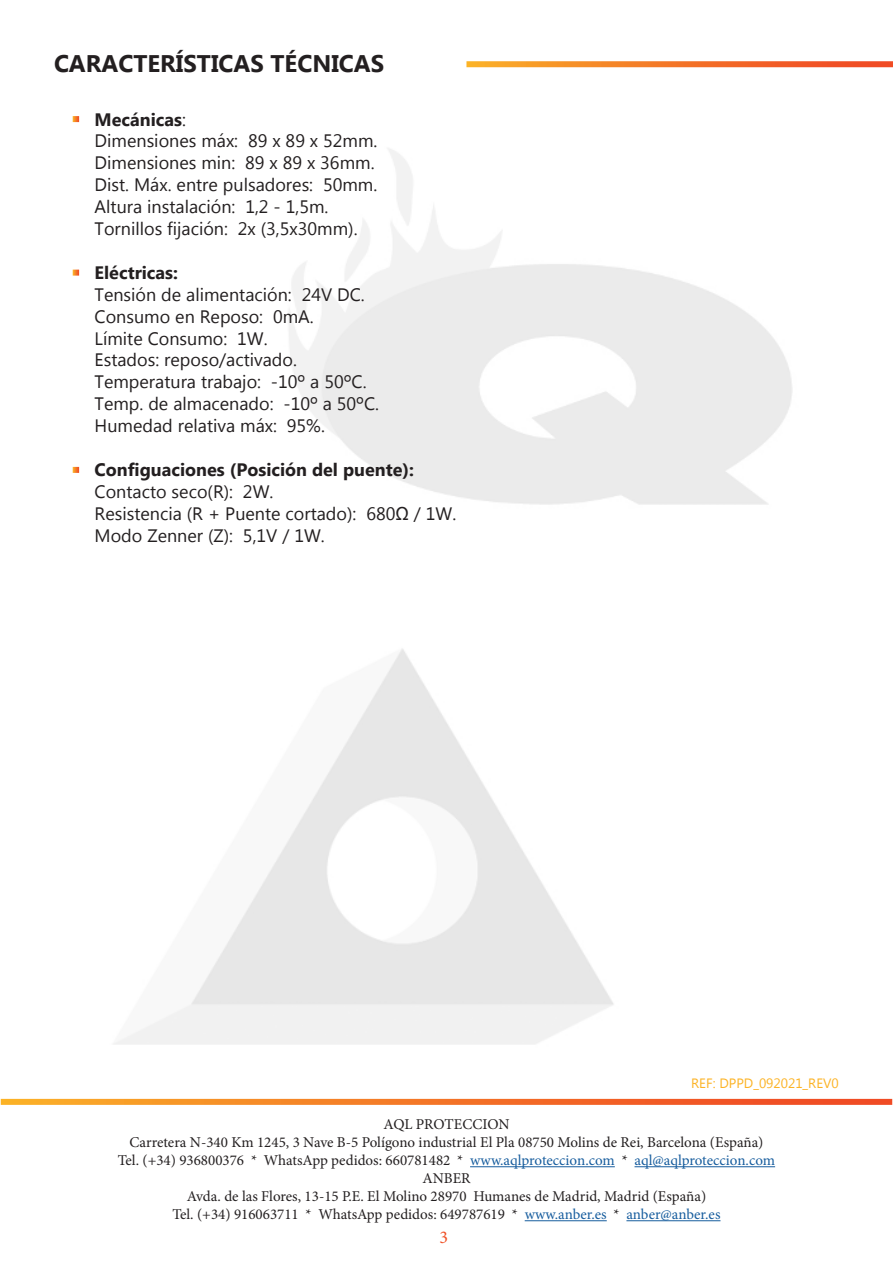
<style>
.page{position:relative;width:893px;height:1263px;background:#fff}
.page>*{position:absolute;margin:0;border:0;box-sizing:border-box;transform-origin:0 0}
.t1{font:700 24px "Microsoft New Tai Lue";color:#231f20}
.t2{font:18px/21.9px "Microsoft New Tai Lue";color:#231f20}
.t3{font:700 18px "Microsoft New Tai Lue";color:#231f20}
.t4{font:18px "Minion Pro";color:#f05126}
.t5{font:15px/18px "Minion Pro";color:#231f20;text-align:center}
.t6{font:13.5px "Microsoft New Tai Lue";color:#fcb325}
.s1{font-weight:700}
.s2{font-family:"Arial"}
.s3{color:#175d9e}
</style>
<div class="page">
<svg style="left:1px;top:1099px;width:891px;height:6px;background:#f4792a"></svg>
<hr style="left:470px;top:1166px;width:145px;height:1px;background:#175d9e">
<hr style="left:634px;top:1166px;width:141px;height:1px;background:#175d9e">
<hr style="left:525px;top:1220px;width:82px;height:1px;background:#175d9e">
<hr style="left:626px;top:1220px;width:94px;height:1px;background:#175d9e">
<svg style="left:466px;top:61px;width:427px;height:6px;background:#f47c2f"></svg>
<svg style="left:73px;top:116px;width:6px;height:6px"></svg>
<svg style="left:73px;top:270px;width:6px;height:6px"></svg>
<svg style="left:73px;top:467px;width:6px;height:6px"></svg>
<h1 class="t1" style="left:54px;top:50px;width:332px">CARACTERÍSTICAS TÉCNICAS</h1>
<p class="t2" style="left:95px;top:110px;width:284px"><span class="s1">Mecánicas</span>:<br>Dimensiones máx: 89 x 89 x 52mm.<br>Dimensiones min: 89 x 89 x 36mm.<br>Dist. Máx. entre pulsadores: 50mm.<br>Altura instalación: 1,2 - 1,5m.<br>Tornillos fijación: 2x (3,5x30mm).</p>
<p class="t3" style="left:95px;top:262px;width:85px">Eléctricas:</p>
<p class="t2" style="left:95px;top:285px;width:286px">Tensión de alimentación: 24V DC.<br>Consumo en Reposo: 0mA.<br>Límite Consumo: 1W.<br>Estados: reposo/activado.<br>Temperatura trabajo: -10º a 50ºC.<br>Temp. de almacenado: -10º a 50ºC.<br>Humedad relativa máx: 95%.</p>
<p class="t3" style="left:95px;top:459px;width:321px">Configuaciones (Posición del puente):</p>
<p class="t2" style="left:95px;top:482px;width:363px">Contacto seco(R): 2W.<br>Resistencia (R + Puente cortado): 680<span class="s2">Ω</span> / 1W.<br>Modo Zenner (Z): 5,1V / 1W.</p>
<p class="t6" style="left:691px;top:1075px;width:149px">REF: DPPD_092021_REV0</p>
<p class="t5" style="left:118px;top:1115px;width:659px">AQL PROTECCION<br>Carretera N-340 Km 1245, 3 Nave B-5 Polígono industrial El Pla 08750 Molins de Rei, Barcelona (España)<br>Tel. (+34) 936800376 * WhatsApp pedidos: 660781482 * <span class="s3">www.aqlproteccion.com</span> * <span class="s3">aql@aqlproteccion.com </span>ANBER<br>Avda. de las Flores, 13-15 P.E. El Molino 28970 Humanes de Madrid, Madrid (España)<br>Tel. (+34) 916063711 * WhatsApp pedidos: 649787619 * <span class="s3">www.anber.es</span> * <span class="s3">anber@anber.es</span></p>
<p class="t4" style="left:439px;top:1225px;width:10px">3</p>
</div>
